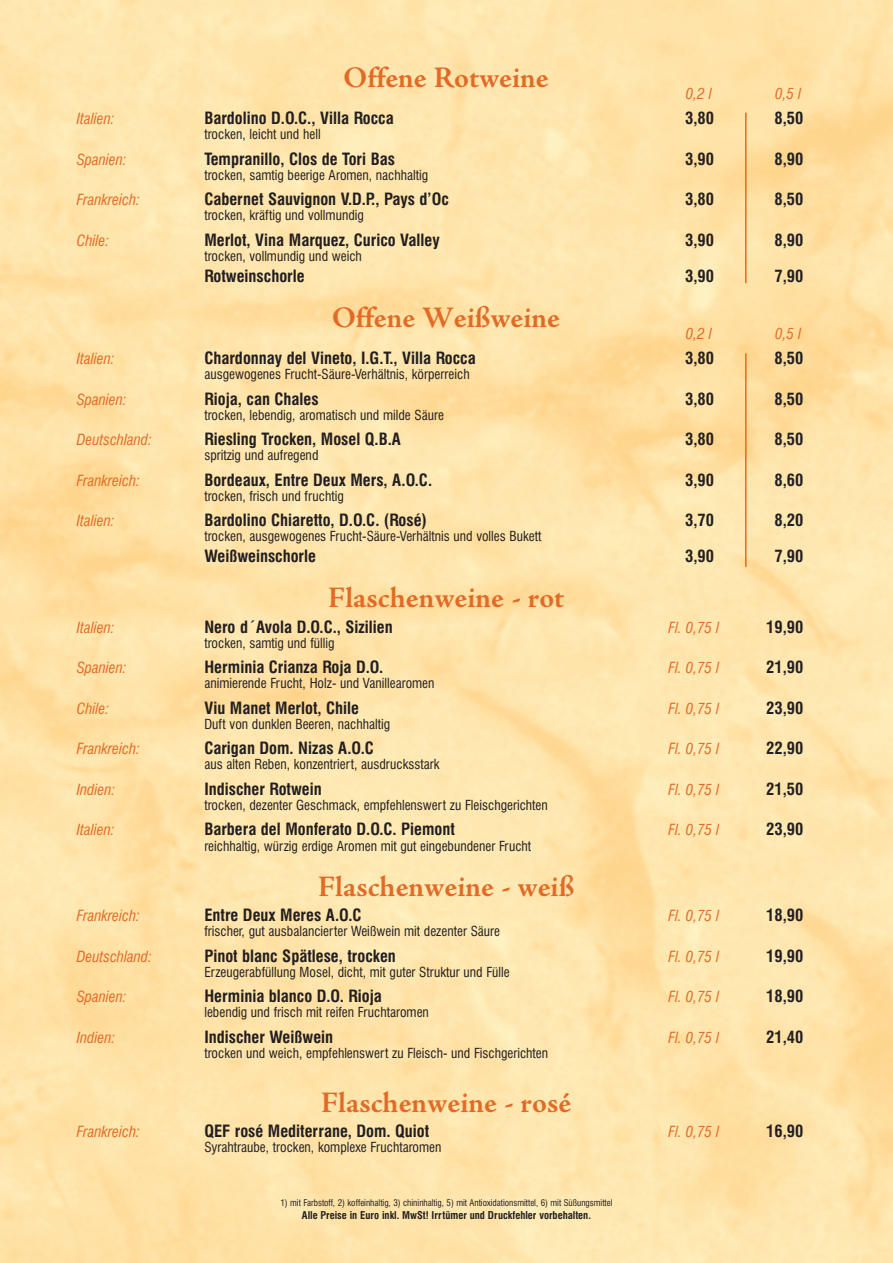
<style>
.page{position:relative;width:893px;height:1263px;background:#fff}
.page>*{position:absolute;margin:0;border:0;box-sizing:border-box;transform-origin:0 0}
.t1{font:700 30px "Adobe Jenson Pro";color:#e16b26}
.t2{font:700 condensed 16.5px "Swiss 721 BT";color:#231f20}
.t3{font:italic condensed 15px "Swiss 721 BT";color:#e16b26}
.t4{font:condensed 13.5px "Swiss 721 BT";color:#231f20}
.t5{font:700 condensed 10.5px "Swiss 721 BT";color:#231f20}
.t6{font:condensed 9px "Swiss 721 BT";color:#231f20}
</style>
<div class="page">
<hr style="left:745px;top:113px;width:2px;height:170px;background:#e16b26">
<hr style="left:745px;top:353px;width:2px;height:214px;background:#e16b26">
<h1 class="t1" style="left:344px;top:66px;width:207px">Offene Rotweine</h1>
<p class="t3" style="left:686px;top:88px;width:27px">0,2 l</p>
<p class="t3" style="left:775px;top:88px;width:27px">0,5 l</p>
<p class="t3" style="left:77px;top:113px;width:39px">Italien:</p>
<p class="t2" style="left:204px;top:112px;width:191px">Bardolino D.O.C., Villa Rocca</p>
<p class="t2" style="left:685px;top:112px;width:30px">3,80</p>
<p class="t2" style="left:774px;top:112px;width:30px">8,50</p>
<p class="t4" style="left:204px;top:129px;width:118px">trocken, leicht und hell</p>
<p class="t3" style="left:77px;top:154px;width:51px">Spanien:</p>
<p class="t2" style="left:204px;top:152px;width:192px">Tempranillo, Clos de Tori Bas</p>
<p class="t2" style="left:685px;top:152px;width:30px">3,90</p>
<p class="t2" style="left:774px;top:152px;width:30px">8,90</p>
<p class="t4" style="left:204px;top:170px;width:225px">trocken, samtig beerige Aromen, nachhaltig</p>
<p class="t3" style="left:77px;top:194px;width:65px">Frankreich:</p>
<p class="t2" style="left:204px;top:193px;width:246px">Cabernet Sauvignon V.D.P., Pays d’Oc</p>
<p class="t2" style="left:685px;top:193px;width:30px">3,80</p>
<p class="t2" style="left:774px;top:193px;width:30px">8,50</p>
<p class="t4" style="left:204px;top:210px;width:161px">trocken, kräftig und vollmundig</p>
<p class="t3" style="left:77px;top:235px;width:34px">Chile:</p>
<p class="t2" style="left:204px;top:233px;width:237px">Merlot, Vina Marquez, Curico Valley</p>
<p class="t2" style="left:685px;top:233px;width:30px">3,90</p>
<p class="t2" style="left:774px;top:233px;width:30px">8,90</p>
<p class="t4" style="left:204px;top:251px;width:159px">trocken, vollmundig und weich</p>
<p class="t2" style="left:204px;top:269px;width:102px">Rotweinschorle</p>
<p class="t2" style="left:685px;top:269px;width:30px">3,90</p>
<p class="t2" style="left:774px;top:269px;width:30px">7,90</p>
<h1 class="t1" style="left:332px;top:306px;width:229px">Offene Weißweine</h1>
<p class="t3" style="left:686px;top:328px;width:27px">0,2 l</p>
<p class="t3" style="left:775px;top:328px;width:27px">0,5 l</p>
<p class="t3" style="left:77px;top:353px;width:39px">Italien:</p>
<p class="t2" style="left:204px;top:352px;width:273px">Chardonnay del Vineto, I.G.T., Villa Rocca</p>
<p class="t2" style="left:685px;top:352px;width:30px">3,80</p>
<p class="t2" style="left:774px;top:352px;width:30px">8,50</p>
<p class="t4" style="left:204px;top:369px;width:267px">ausgewogenes Frucht-Säure-Verhältnis, körperreich</p>
<p class="t3" style="left:77px;top:394px;width:51px">Spanien:</p>
<p class="t2" style="left:204px;top:392px;width:116px">Rioja, can Chales</p>
<p class="t2" style="left:685px;top:392px;width:30px">3,80</p>
<p class="t2" style="left:774px;top:392px;width:30px">8,50</p>
<p class="t4" style="left:204px;top:410px;width:241px">trocken, lebendig, aromatisch und milde Säure</p>
<p class="t3" style="left:77px;top:434px;width:77px">Deutschland:</p>
<p class="t2" style="left:204px;top:433px;width:198px">Riesling Trocken, Mosel Q.B.A</p>
<p class="t2" style="left:685px;top:433px;width:30px">3,80</p>
<p class="t2" style="left:774px;top:433px;width:30px">8,50</p>
<p class="t4" style="left:204px;top:450px;width:116px">spritzig und aufregend</p>
<p class="t3" style="left:77px;top:475px;width:65px">Frankreich:</p>
<p class="t2" style="left:204px;top:473px;width:229px">Bordeaux, Entre Deux Mers, A.O.C.</p>
<p class="t2" style="left:685px;top:473px;width:30px">3,90</p>
<p class="t2" style="left:774px;top:473px;width:30px">8,60</p>
<p class="t4" style="left:204px;top:491px;width:141px">trocken, frisch und fruchtig</p>
<p class="t3" style="left:77px;top:515px;width:39px">Italien:</p>
<p class="t2" style="left:204px;top:514px;width:224px">Bardolino Chiaretto, D.O.C. (Rosé)</p>
<p class="t2" style="left:685px;top:514px;width:30px">3,70</p>
<p class="t2" style="left:774px;top:514px;width:30px">8,20</p>
<p class="t4" style="left:204px;top:531px;width:339px">trocken, ausgewogenes Frucht-Säure-Verhältnis und volles Bukett</p>
<p class="t2" style="left:204px;top:550px;width:113px">Weißweinschorle</p>
<p class="t2" style="left:685px;top:550px;width:30px">3,90</p>
<p class="t2" style="left:774px;top:550px;width:30px">7,90</p>
<h1 class="t1" style="left:328px;top:587px;width:237px">Flaschenweine - rot</h1>
<p class="t3" style="left:77px;top:622px;width:39px">Italien:</p>
<p class="t2" style="left:204px;top:620px;width:190px">Nero d´Avola D.O.C., Sizilien</p>
<p class="t3" style="left:668px;top:622px;width:52px">Fl. 0,75 l</p>
<p class="t2" style="left:766px;top:620px;width:39px">19,90</p>
<p class="t4" style="left:204px;top:638px;width:132px">trocken, samtig und füllig</p>
<p class="t3" style="left:77px;top:662px;width:51px">Spanien:</p>
<p class="t2" style="left:204px;top:661px;width:180px">Herminia Crianza Roja D.O.</p>
<p class="t3" style="left:668px;top:662px;width:52px">Fl. 0,75 l</p>
<p class="t2" style="left:766px;top:661px;width:39px">21,90</p>
<p class="t4" style="left:204px;top:678px;width:232px">animierende Frucht, Holz- und Vanillearomen</p>
<p class="t3" style="left:77px;top:703px;width:34px">Chile:</p>
<p class="t2" style="left:204px;top:701px;width:156px">Viu Manet Merlot, Chile</p>
<p class="t3" style="left:668px;top:703px;width:52px">Fl. 0,75 l</p>
<p class="t2" style="left:766px;top:701px;width:39px">23,90</p>
<p class="t4" style="left:204px;top:719px;width:187px">Duft von dunklen Beeren, nachhaltig</p>
<p class="t3" style="left:77px;top:743px;width:65px">Frankreich:</p>
<p class="t2" style="left:204px;top:742px;width:171px">Carigan Dom. Nizas A.O.C</p>
<p class="t3" style="left:668px;top:743px;width:52px">Fl. 0,75 l</p>
<p class="t2" style="left:766px;top:742px;width:39px">22,90</p>
<p class="t4" style="left:204px;top:759px;width:237px">aus alten Reben, konzentriert, ausdrucksstark</p>
<p class="t3" style="left:77px;top:784px;width:40px">Indien:</p>
<p class="t2" style="left:204px;top:782px;width:119px">Indischer Rotwein</p>
<p class="t3" style="left:668px;top:784px;width:52px">Fl. 0,75 l</p>
<p class="t2" style="left:766px;top:782px;width:39px">21,50</p>
<p class="t4" style="left:204px;top:800px;width:345px">trocken, dezenter Geschmack, empfehlenswert zu Fleischgerichten</p>
<p class="t3" style="left:77px;top:824px;width:39px">Italien:</p>
<p class="t2" style="left:204px;top:823px;width:252px">Barbera del Monferato D.O.C. Piemont</p>
<p class="t3" style="left:668px;top:824px;width:52px">Fl. 0,75 l</p>
<p class="t2" style="left:766px;top:823px;width:39px">23,90</p>
<p class="t4" style="left:204px;top:840px;width:328px">reichhaltig, würzig erdige Aromen mit gut eingebundener Frucht</p>
<h1 class="t1" style="left:318px;top:875px;width:258px">Flaschenweine - weiß</h1>
<p class="t3" style="left:77px;top:910px;width:65px">Frankreich:</p>
<p class="t2" style="left:204px;top:908px;width:159px">Entre Deux Meres A.O.C</p>
<p class="t3" style="left:668px;top:910px;width:52px">Fl. 0,75 l</p>
<p class="t2" style="left:766px;top:908px;width:39px">18,90</p>
<p class="t4" style="left:204px;top:926px;width:297px">frischer, gut ausbalancierter Weißwein mit dezenter Säure</p>
<p class="t3" style="left:77px;top:950px;width:77px">Deutschland:</p>
<p class="t2" style="left:204px;top:949px;width:193px">Pinot blanc Spätlese, trocken</p>
<p class="t3" style="left:668px;top:950px;width:52px">Fl. 0,75 l</p>
<p class="t2" style="left:766px;top:949px;width:39px">19,90</p>
<p class="t4" style="left:204px;top:966px;width:307px">Erzeugerabfüllung Mosel, dicht, mit guter Struktur und Fülle</p>
<p class="t3" style="left:77px;top:991px;width:51px">Spanien:</p>
<p class="t2" style="left:204px;top:989px;width:179px">Herminia blanco D.O. Rioja</p>
<p class="t3" style="left:668px;top:991px;width:52px">Fl. 0,75 l</p>
<p class="t2" style="left:766px;top:989px;width:39px">18,90</p>
<p class="t4" style="left:204px;top:1007px;width:226px">lebendig und frisch mit reifen Fruchtaromen</p>
<p class="t3" style="left:77px;top:1031px;width:40px">Indien:</p>
<p class="t2" style="left:204px;top:1030px;width:130px">Indischer Weißwein</p>
<p class="t3" style="left:668px;top:1031px;width:52px">Fl. 0,75 l</p>
<p class="t2" style="left:766px;top:1030px;width:39px">21,40</p>
<p class="t4" style="left:204px;top:1047px;width:345px">trocken und weich, empfehlenswert zu Fleisch- und Fischgerichten</p>
<h1 class="t1" style="left:321px;top:1091px;width:252px">Flaschenweine - rosé</h1>
<p class="t3" style="left:77px;top:1126px;width:65px">Frankreich:</p>
<p class="t2" style="left:204px;top:1124px;width:226px">QEF rosé Mediterrane, Dom. Quiot</p>
<p class="t3" style="left:668px;top:1126px;width:52px">Fl. 0,75 l</p>
<p class="t2" style="left:766px;top:1124px;width:39px">16,90</p>
<p class="t4" style="left:204px;top:1142px;width:239px">Syrahtraube, trocken, komplexe Fruchtaromen</p>
<p class="t6" style="left:280px;top:1199px;width:334px">1) mit Farbstoff, 2) koffeinhaltig, 3) chininhaltig, 5) mit Antioxidationsmittel, 6) mit Süßungsmittel</p>
<p class="t5" style="left:302px;top:1211px;width:291px">Alle Preise in Euro inkl. MwSt! Irrtümer und Druckfehler vorbehalten.</p>
</div>
